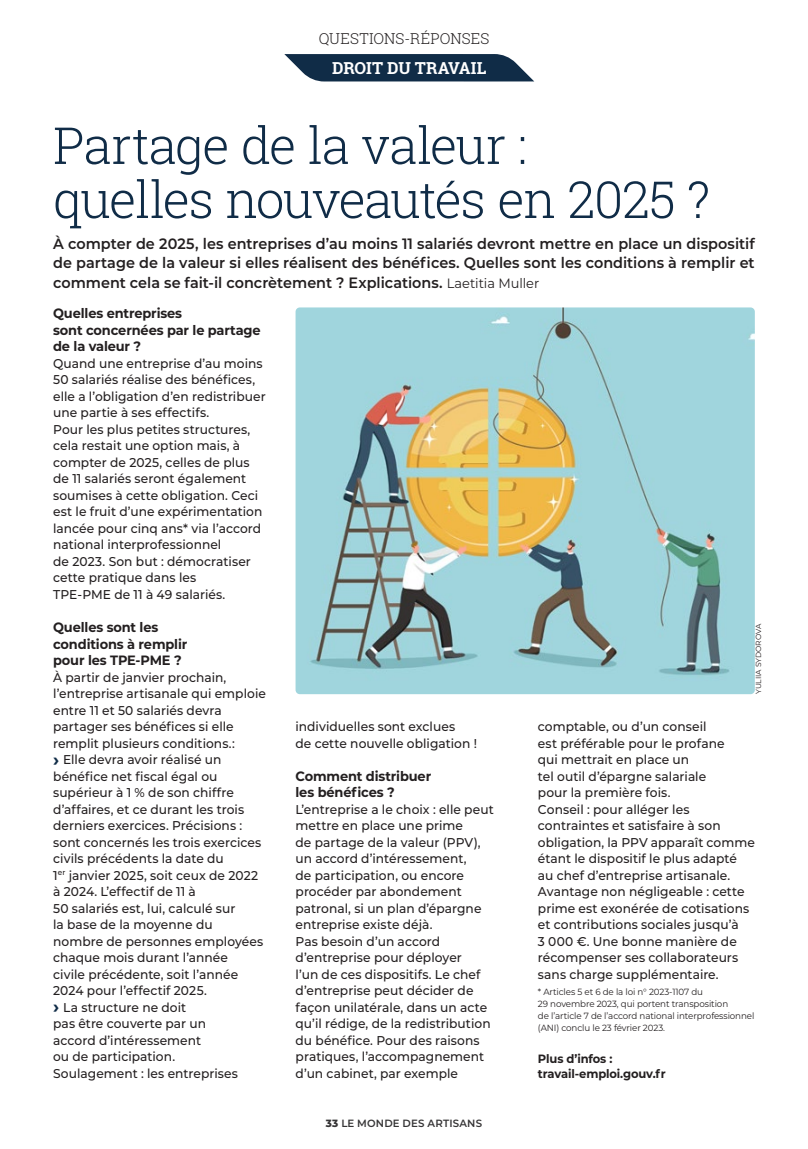
<style>
.page{position:relative;width:808px;height:1149px;background:#fff}
.page>*{position:absolute;margin:0;border:0;box-sizing:border-box;transform-origin:0 0}
.t1{font:300 51px/54px "Roboto Slab";letter-spacing:-.03em;color:#102c47}
.t2{font:700 16.5px "Roboto Slab";letter-spacing:-.01em;color:#fff}
.t3{font:600 15px/19.5px "Montserrat";color:#231f20;text-align:justify;scale:.96 1}
.t4{font:300 15px "Roboto Slab";letter-spacing:.005em;color:#231f20}
.t5{font:700 13.5px/16.5px "Montserrat";letter-spacing:-.01em;color:#231f20;scale:.96 1}
.t6{font:500 12.75px/16.5px "Montserrat";letter-spacing:.005em;color:#231f20;scale:.96 1}
.t7{font:700 12px/15px "Montserrat";letter-spacing:-.01em;color:#231f20;scale:.96 1}
.t8{font:600 10.5px "Montserrat";letter-spacing:.02em;color:#363536}
.t9{font:9px/12px "Montserrat";letter-spacing:-.01em;color:#231f20}
.t10{font:7.5px "Montserrat";color:#231f20}
.s1{font-weight:400;font-size:13.5px}
.s2{font-weight:700;font-size:18px;color:#102c47}
.s3{font-weight:800}
</style>
<div class="page">
<svg style="left:284px;top:54px;width:250px;height:27px"></svg>
<img style="left:296px;top:307px;width:459px;height:387px">
<p class="t4" style="left:319px;top:28px;width:172px">QUESTIONS-RÉPONSES</p>
<p class="t2" style="left:332px;top:56px;width:156px">DROIT DU TRAVAIL</p>
<h1 class="t1" style="left:53px;top:117px;width:659px">Partage de la valeur :<br>quelles nouveautés en 2025 ?</h1>
<p class="t3" style="left:53px;top:233px;width:732px">À compter de 2025, les entreprises d’au moins 11 salariés devront mettre en place un dispositif de partage de la valeur si elles réalisent des bénéfices. Quelles sont les conditions à remplir et comment cela se fait-il concrètement ? Explications. <span class="s1">Laetitia Muller</span></p>
<p class="t5" style="left:53px;top:304px;width:218px">Quelles entreprises<br>sont concernées par le partage de la valeur ?</p>
<p class="t6" style="left:53px;top:354px;width:223px">Quand une entreprise d’au moins<br>50 salariés réalise des bénéfices, elle a l’obligation d’en redistribuer une partie à ses effectifs.<br>Pour les plus petites structures, cela restait une option mais, à compter de 2025, celles de plus de 11 salariés seront également soumises à cette obligation. Ceci est le fruit d’une expérimentation lancée pour cinq ans* via l’accord national interprofessionnel<br>de 2023. Son but : démocratiser cette pratique dans les<br>TPE-PME de 11 à 49 salariés.</p>
<p class="t5" style="left:53px;top:618px;width:141px">Quelles sont les conditions à remplir pour les TPE-PME ?</p>
<p class="t6" style="left:53px;top:668px;width:223px">À partir de janvier prochain, l’entreprise artisanale qui emploie entre 11 et 50 salariés devra partager ses bénéfices si elle remplit plusieurs conditions.:<br><span class="s2">›</span> Elle devra avoir réalisé un bénéfice net fiscal égal ou supérieur à 1 % de son chiffre d’affaires, et ce durant les trois derniers exercices. Précisions : sont concernés les trois exercices civils précédents la date du<br>1<sup>er</sup> janvier 2025, soit ceux de 2022 à 2024. L’effectif de 11 à<br>50 salariés est, lui, calculé sur<br>la base de la moyenne du<br>nombre de personnes employées chaque mois durant l’année<br>civile précédente, soit l’année<br>2024 pour l’effectif 2025.<br><span class="s2">›</span> La structure ne doit<br>pas être couverte par un<br>accord d’intéressement<br>ou de participation.<br>Soulagement : les entreprises</p>
<p class="t10" style="left:753px;top:694px;width:72px;rotate:-90deg">YULIIA SYDOROVA</p>
<p class="t6" style="left:538px;top:717px;width:227px">comptable, ou d’un conseil<br>est préférable pour le profane<br>qui mettrait en place un<br>tel outil d’épargne salariale<br>pour la première fois.<br>Conseil : pour alléger les contraintes et satisfaire à son obligation, la PPV apparaît comme étant le dispositif le plus adapté au chef d’entreprise artisanale.<br>Avantage non négligeable : cette prime est exonérée de cotisations et contributions sociales jusqu’à<br>3 000 €. Une bonne manière de récompenser ses collaborateurs sans charge supplémentaire.</p>
<p class="t9" style="left:538px;top:985px;width:218px">* Articles 5 et 6 de la loi n° 2023-1107 du<br>29 novembre 2023, qui portent transposition<br>de l’article 7 de l’accord national interprofessionnel (ANI) conclu le 23 février 2023.</p>
<p class="t7" style="left:538px;top:1050px;width:135px">Plus d’infos : travail-emploi.gouv.fr</p>
<p class="t6" style="left:296px;top:717px;width:191px">individuelles sont exclues<br>de cette nouvelle obligation !</p>
<p class="t5" style="left:296px;top:766px;width:143px">Comment distribuer les bénéfices ?</p>
<p class="t6" style="left:296px;top:800px;width:208px">L’entreprise a le choix : elle peut mettre en place une prime<br>de partage de la valeur (PPV), un accord d’intéressement,<br>de participation, ou encore procéder par abondement patronal, si un plan d’épargne entreprise existe déjà.<br>Pas besoin d’un accord d’entreprise pour déployer<br>l’un de ces dispositifs. Le chef d’entreprise peut décider de façon unilatérale, dans un acte qu’il rédige, de la redistribution du bénéfice. Pour des raisons pratiques, l’accompagnement d’un cabinet, par exemple</p>
<p class="t8" style="left:326px;top:1115px;width:158px"><span class="s3">33</span> LE MONDE DES ARTISANS</p>
</div>
